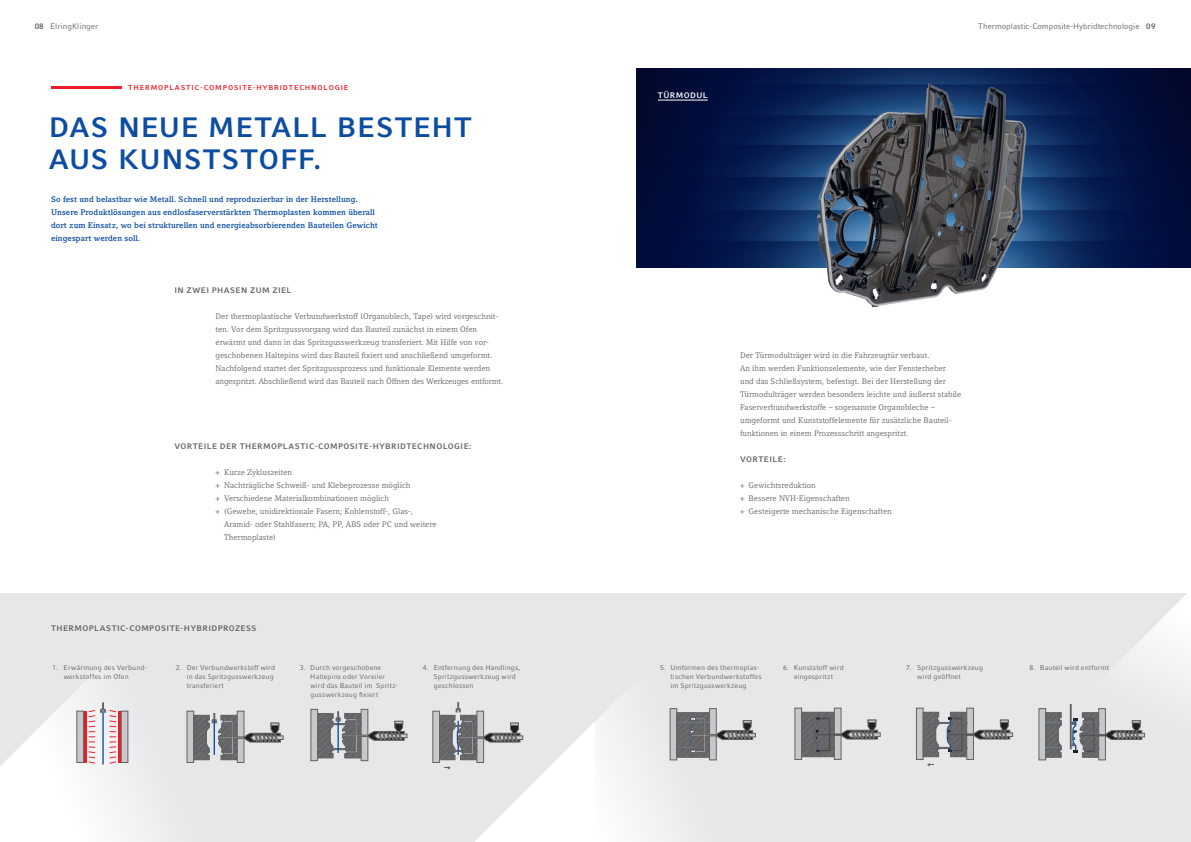
<style>
.page{position:relative;width:1191px;height:842px;background:#fff}
.page>*{position:absolute;margin:0;border:0;box-sizing:border-box;transform-origin:0 0}
.t1{font:700 28px/32px "Compatil Fact LT Pro";letter-spacing:.025em;color:#0d4da1}
.t2{font:8px/13px "Compatil Letter LT Pro";color:#636366}
.t3{font:700 8px/13px "Compatil Letter LT Pro";letter-spacing:.01em;color:#0d4da1}
.t4{font:700 8px "Compatil Fact LT Pro";letter-spacing:.05em;color:#636366}
.t5{font:8px "Compatil Fact LT Pro";color:#636366}
.t6{font:700 8px "Compatil Fact LT Pro";letter-spacing:.05em;color:#fff}
.t7{font:7px/9px "Compatil Fact LT Pro";letter-spacing:.02em;color:#636366}
.t8{font:700 7px "Compatil Fact LT Pro";letter-spacing:.125em;color:#ee1c28}
.s1{font-weight:700}
</style>
<div class="page">
<div style="left:0;top:594px;width:595px;height:248px;background:#e6e7e9"></div>
<svg style="left:360px;top:708px;width:235px;height:134px"></svg>
<svg style="left:0;top:685px;width:284px;height:157px"></svg>
<div style="left:595px;top:594px;width:596px;height:248px;background:#e6e7e9"></div>
<svg style="left:595px;top:706px;width:242px;height:136px"></svg>
<div style="left:311px;top:709px;width:6px;height:52px;background:#c7c8ca"></div>
<div style="left:361px;top:736px;width:7px;height:25px;background:#c7c8ca"></div>
<div style="left:361px;top:736px;width:7px;height:25px;border:1px solid #636366"></div>
<div style="left:361px;top:709px;width:7px;height:26px;border:1px solid #636366"></div>
<svg style="left:317px;top:711px;width:90px;height:47px"></svg>
<div style="left:187px;top:711px;width:7px;height:51px;background:#c7c8ca"></div>
<div style="left:187px;top:711px;width:7px;height:51px;border:1px solid #636366"></div>
<div style="left:237px;top:738px;width:7px;height:24px;border:1px solid #636366"></div>
<div style="left:237px;top:711px;width:7px;height:26px;border:1px solid #636366"></div>
<svg style="left:193px;top:713px;width:90px;height:47px"></svg>
<hr style="left:84px;top:711px;width:3px;height:52px;background:#ee1c28">
<div style="left:77px;top:711px;width:7px;height:51px;background:#c7c8ca"></div>
<div style="left:77px;top:711px;width:7px;height:52px;border:1px solid #636366"></div>
<hr style="left:118px;top:711px;width:2px;height:52px;background:#ee1c28">
<div style="left:121px;top:711px;width:7px;height:51px;background:#c7c8ca"></div>
<div style="left:121px;top:711px;width:7px;height:52px;border:1px solid #636366"></div>
<svg style="left:88px;top:702px;width:29px;height:62px"></svg>
<svg style="left:444px;top:766px;width:7px;height:3px"></svg>
<div style="left:433px;top:711px;width:6px;height:51px;background:#c7c8ca"></div>
<div style="left:477px;top:738px;width:7px;height:24px;border:1px solid #636366"></div>
<svg style="left:439px;top:702px;width:84px;height:58px"></svg>
<div style="left:670px;top:709px;width:7px;height:51px;background:#c7c8ca"></div>
<div style="left:670px;top:708px;width:7px;height:52px;border:1px solid #636366"></div>
<div style="left:709px;top:736px;width:7px;height:24px;background:#c7c8ca"></div>
<div style="left:709px;top:736px;width:7px;height:24px;border:1px solid #636366"></div>
<div style="left:709px;top:709px;width:7px;height:25px;background:#c7c8ca"></div>
<div style="left:709px;top:708px;width:7px;height:27px;border:1px solid #636366"></div>
<svg style="left:676px;top:712px;width:79px;height:45px"></svg>
<div style="left:795px;top:708px;width:6px;height:51px;background:#c7c8ca"></div>
<div style="left:794px;top:708px;width:7px;height:51px;border:1px solid #636366"></div>
<div style="left:834px;top:735px;width:7px;height:24px;border:1px solid #636366"></div>
<div style="left:834px;top:708px;width:7px;height:26px;background:#c7c8ca"></div>
<div style="left:834px;top:708px;width:7px;height:26px;border:1px solid #636366"></div>
<svg style="left:801px;top:712px;width:79px;height:45px"></svg>
<div style="left:916px;top:708px;width:7px;height:51px;background:#c7c8ca"></div>
<div style="left:916px;top:708px;width:7px;height:51px;border:1px solid #636366"></div>
<div style="left:966px;top:708px;width:7px;height:26px;background:#c7c8ca"></div>
<div style="left:966px;top:708px;width:7px;height:26px;border:1px solid #636366"></div>
<svg style="left:923px;top:712px;width:89px;height:45px"></svg>
<div style="left:1039px;top:709px;width:6px;height:51px;background:#c7c8ca"></div>
<div style="left:1038px;top:708px;width:7px;height:52px;border:1px solid #636366"></div>
<svg style="left:1045px;top:712px;width:16px;height:45px"></svg>
<hr style="left:1069px;top:704px;width:2px;height:45px;background:#636366">
<svg style="left:1070px;top:594px;width:121px;height:167px"></svg>
<img style="left:636px;top:69px;width:555px;height:198px">
<hr style="left:658px;top:100px;width:50px;height:1px;background:#fff">
<img style="left:664px;top:68px;width:506px;height:240px">
<hr style="left:51px;top:86px;width:71px;height:3px;background:#ee1c28">
<p class="t5" style="left:35px;top:21px;width:65px"><span class="s1">08</span> ElringKlinger</p>
<p class="t8" style="left:128px;top:83px;width:221px">THERMOPLASTIC-COMPOSITE-HYBRIDTECHNOLOGIE</p>
<h1 class="t1" style="left:49px;top:111px;width:424px">DAS NEUE METALL BESTEHT<br>AUS KUNSTSTOFF.</h1>
<p class="t3" style="left:51px;top:193px;width:328px">So fest und belastbar wie Metall. Schnell und reproduzierbar in der Herstellung.<br>Unsere Produktlösungen aus endlosfaserverstärkten Thermoplasten kommen überall dort zum Einsatz, wo bei strukturellen und energieabsorbierenden Bauteilen Gewicht eingespart werden soll.</p>
<p class="t4" style="left:174px;top:286px;width:119px">IN ZWEI PHASEN ZUM ZIEL</p>
<p class="t2" style="left:215px;top:310px;width:289px">Der thermoplastische Verbundwerkstoff (Organoblech, Tape) wird vorgeschnit&shy;ten. Vor dem Spritzgussvorgang wird das Bauteil zunächst in einem Ofen erwärmt und dann in das Spritzgusswerkzeug transferiert. Mit Hilfe von vor&shy;geschobenen Haltepins wird das Bauteil fixiert und anschließend umgeformt.<br>Nachfolgend startet der Spritzgussprozess und funktionale Elemente werden angespritzt. Abschließend wird das Bauteil nach Öffnen des Werkzeuges entformt.</p>
<p class="t4" style="left:174px;top:442px;width:298px">VORTEILE DER THERMOPLASTIC-COMPOSITE-HYBRIDTECHNOLOGIE:</p>
<p class="t2" style="left:215px;top:466px;width:78px">+ Kurze Zykluszeiten</p>
<p class="t2" style="left:215px;top:479px;width:196px">+ Nachträgliche Schweiß- und Klebeprozesse möglich</p>
<p class="t2" style="left:215px;top:492px;width:175px">+ Verschiedene Materialkombinationen möglich</p>
<p class="t2" style="left:215px;top:505px;width:199px">+ (Gewebe, unidirektionale Fasern; Kohlenstoff-, Glas-,</p>
<p class="t2" style="left:224px;top:518px;width:214px">Aramid- oder Stahlfasern; PA, PP, ABS oder PC und weitere</p>
<p class="t2" style="left:224px;top:531px;width:53px">Thermoplaste)</p>
<p class="t4" style="left:51px;top:624px;width:207px">THERMOPLASTIC-COMPOSITE-HYBRIDPROZESS</p>
<p class="t7" style="left:187px;top:663px;width:90px">Der Verbundwerkstoff wird in das Spritzgusswerkzeug transferiert</p>
<p class="t7" style="left:433px;top:663px;width:88px">Entfernung des Handlings,<br>Spritzgusswerkzeug wird geschlossen</p>
<p class="t7" style="left:64px;top:663px;width:85px">Erwärmung des Verbund&shy;werkstoffes im Ofen</p>
<p class="t7" style="left:310px;top:663px;width:89px">Durch vorgeschobene<br>Haltepins oder Voreiler wird das Bauteil im Spritz&shy;gusswerkzeug fixiert</p>
<p class="t7" style="left:52px;top:663px;width:7px">1.</p>
<p class="t7" style="left:176px;top:663px;width:7px">2.</p>
<p class="t7" style="left:300px;top:663px;width:8px">3.</p>
<p class="t7" style="left:423px;top:663px;width:8px">4.</p>
<p class="t6" style="left:658px;top:91px;width:51px">TÜRMODUL</p>
<p class="t5" style="left:978px;top:21px;width:179px">Thermoplastic-Composite-Hybridtechnologie <span class="s1">09</span></p>
<p class="t2" style="left:740px;top:349px;width:223px">Der Türmodulträger wird in die Fahrzeugtür verbaut.<br>An ihm werden Funktionselemente, wie der Fensterheber und das Schließsystem, befestigt. Bei der Herstellung der Türmodulträger werden besonders leichte und äußerst stabile Faserverbundwerkstoffe – sogenannte Organobleche – umgeformt und Kunststoffelemente für zusätzliche Bauteil&shy;funktionen in einem Prozessschritt angespritzt.</p>
<p class="t4" style="left:740px;top:455px;width:47px">VORTEILE:</p>
<p class="t2" style="left:740px;top:479px;width:153px">+ Gewichtsreduktion<br>+ Bessere NVH-Eigenschaften<br>+ Gesteigerte mechanische Eigenschaften</p>
<p class="t7" style="left:670px;top:663px;width:90px">Umformen des thermoplas-</p>
<p class="t7" style="left:1040px;top:663px;width:71px">Bauteil wird entformt</p>
<p class="t7" style="left:670px;top:672px;width:93px">tischen Verbundwerkstoffes im Spritzgusswerkzeug</p>
<p class="t7" style="left:917px;top:663px;width:67px">Spritzgusswerkzeug wird geöffnet</p>
<p class="t7" style="left:794px;top:663px;width:51px">Kunststoff wird eingespritzt</p>
<p class="t7" style="left:660px;top:663px;width:8px">5.</p>
<p class="t7" style="left:783px;top:663px;width:8px">6.</p>
<p class="t7" style="left:906px;top:663px;width:7px">7.</p>
<p class="t7" style="left:1029px;top:663px;width:8px">8.</p>
</div>
